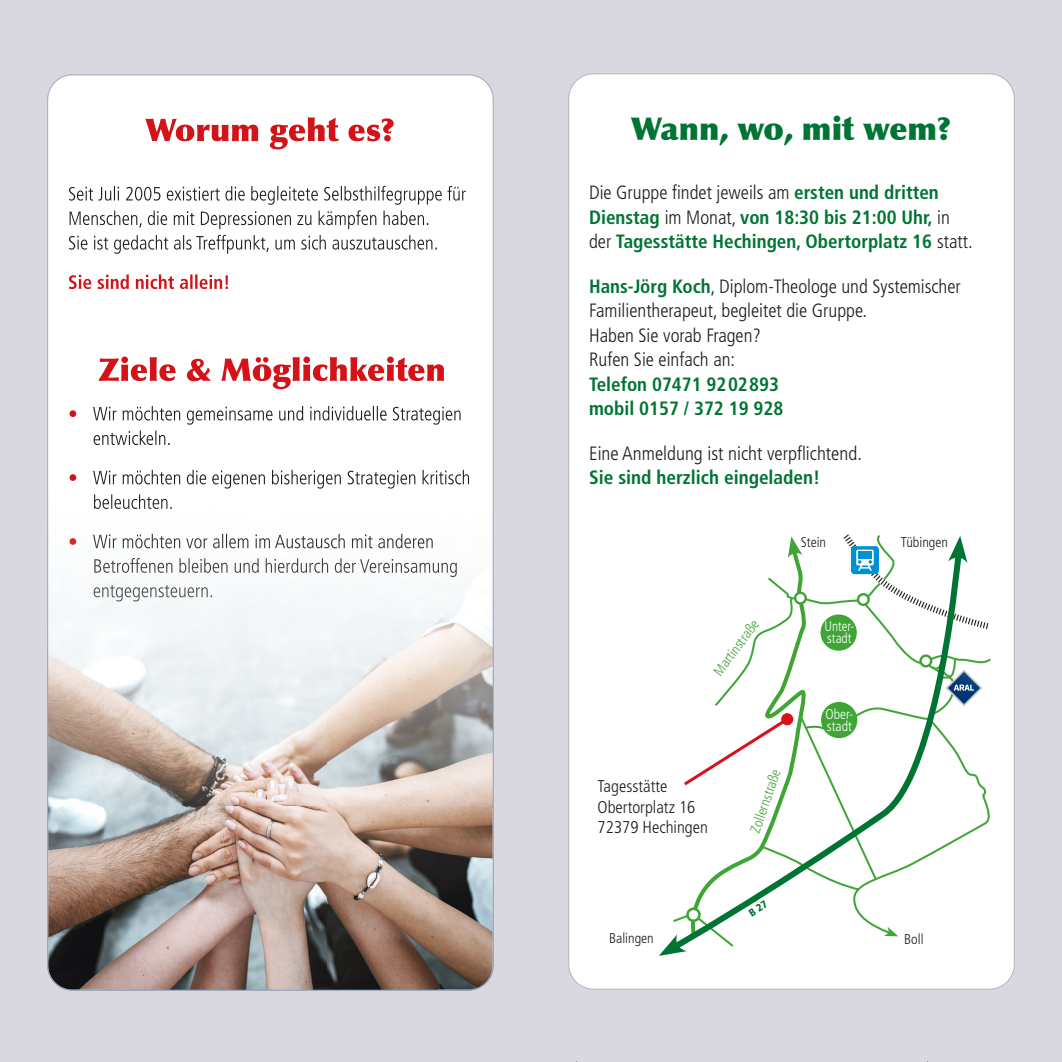
<style>
.page{position:relative;width:1062px;height:1062px;background:#d9d7e0}
.page>*{position:absolute;margin:0;border:0;box-sizing:border-box;transform-origin:0 0}
.t1{font:900 31.5px "Optima";color:#007433}
.t2{font:700 condensed 19.25px/24.5px "Frutiger LT Std";color:#007433}
.t3{font:300 condensed 19.25px/24.5px "Frutiger LT Std";color:#1d1d1b}
.t4{font:300 condensed 16.97px/20.8px "Frutiger LT Std";color:#1d1d1b}
.t5{font:300 condensed 14.17px "Frutiger LT Std";color:#1d1d1b}
.t6{font:300 condensed 14.17px "Frutiger LT Std";color:#3fa535}
.t7{font:300 condensed 14.17px/12.1px "Frutiger LT Std";color:#fff;scale:.94 1}
.t8{font:300 condensed 14.17px/12.1px "Frutiger LT Std";color:#fff}
.s1{font-weight:300;color:#1d1d1b}
.s2{font-weight:700;color:#007433}
</style>
<div class="page">
<div style="left:569px;top:74px;width:445px;height:915px;background:#fff;border-radius:25px"></div>
<svg style="left:47px;top:74px;width:447px;height:916px;background:#dcd4d2"></svg>
<svg style="left:659px;top:534px;width:332px;height:422px"></svg>
<h1 class="t1" style="left:631px;top:110px;width:321px">Wann, wo, mit wem?</h1>
<p class="t2" style="left:589px;top:180px;width:385px"><span class="s1">Die Gruppe findet jeweils am</span> ersten und dritten<br>Dienstag <span class="s1">im Monat,</span> von 18:30 bis 21:00 Uhr, <span class="s1">in der</span> Tagesstätte Hechingen, Obertorplatz 16 <span class="s1">statt.</span></p>
<p class="t3" style="left:589px;top:274px;width:373px"><span class="s2">Hans-Jörg Koch</span>, Diplom-Theologe und Systemischer Familientherapeut, begleitet die Gruppe.<br>Haben Sie vorab Fragen?<br>Rufen Sie einfach an:</p>
<p class="t2" style="left:589px;top:372px;width:196px">Telefon 07471 9202893 mobil 0157 / 372 19 928</p>
<p class="t3" style="left:589px;top:441px;width:274px">Eine Anmeldung ist nicht verpflichtend.</p>
<p class="t2" style="left:589px;top:465px;width:233px">Sie sind herzlich eingeladen!</p>
<p class="t5" style="left:800px;top:534px;width:27px">Stein</p>
<p class="t6" style="left:710px;top:669px;width:67px;rotate:-53deg">Martinstraße</p>
<p class="t4" style="left:597px;top:775px;width:112px">Tagesstätte<br>Obertorplatz 16<br>72379 Hechingen</p>
<p class="t6" style="left:747px;top:829px;width:68px;rotate:-71deg">Zollernstraße</p>
<p class="t7" style="left:824px;top:620px;width:33px">Unter&shy;stadt</p>
<p class="t8" style="left:825px;top:708px;width:29px">Ober&shy;stadt</p>
<p class="t5" style="left:609px;top:929px;width:46px">Balingen</p>
<p class="t5" style="left:901px;top:534px;width:49px">Tübingen</p>
<p class="t5" style="left:904px;top:930px;width:21px">Boll</p>
</div>
